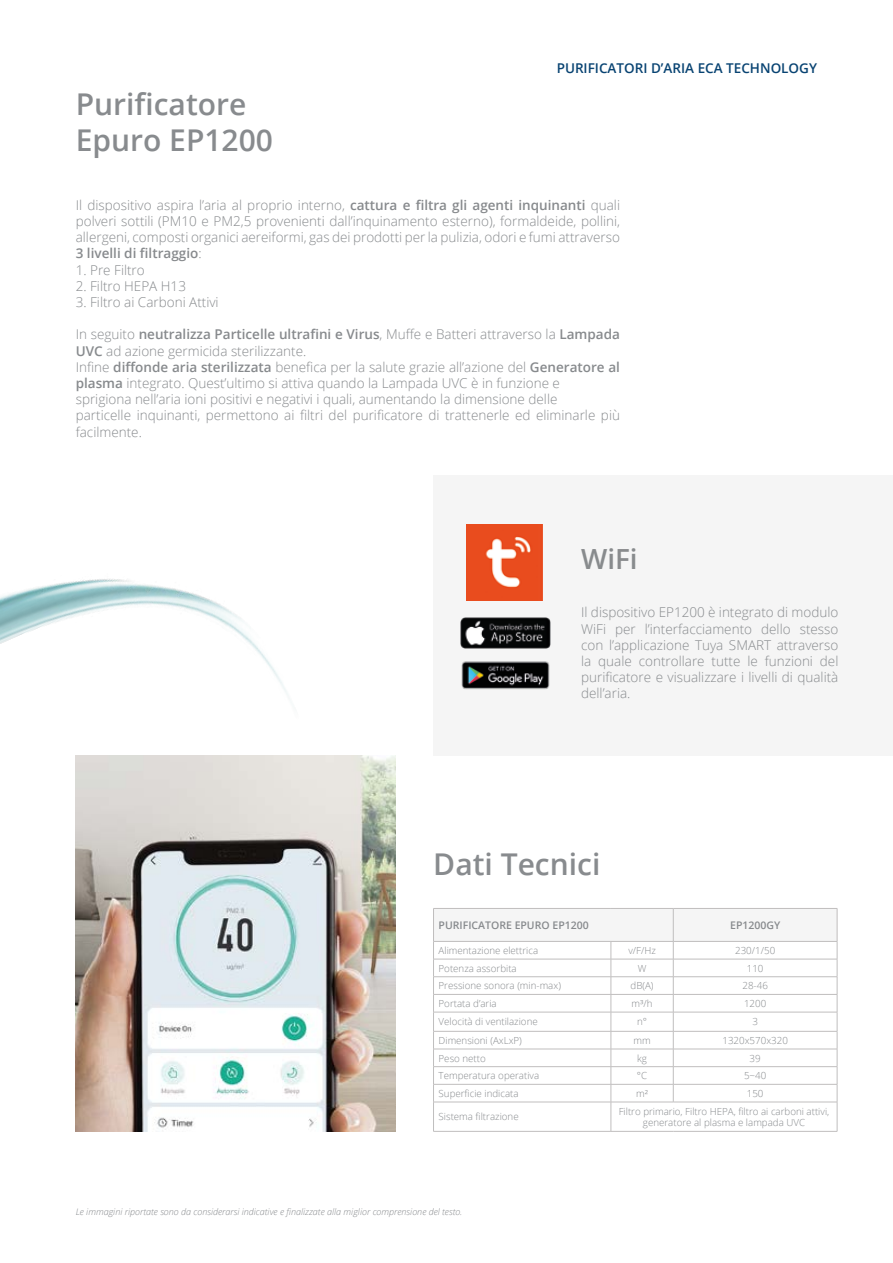
<style>
.page{position:relative;width:893px;height:1263px;background:#fff}
.page>*{position:absolute;margin:0;border:0;box-sizing:border-box;transform-origin:0 0}
.t1{font:600 30px/36px "Open Sans";color:#888b8e}
.t2{font:600 27.75px "Open Sans";color:#888b8d}
.t3{font:300 13.5px/16.2px "Open Sans";color:#878a8d;text-align:justify}
.t4{font:600 13.5px "Open Sans";color:#084372}
.t5{font:600 10.5px "Open Sans";color:#878a8d}
.t6{font:300 9.75px/11.7px "Open Sans";color:#878a8d;text-align:center}
.t7{font:italic 300 9px "Open Sans";color:#878a8d}
.s1{font-weight:600}
.s2{color:#898b8d}
</style>
<div class="page">
<img style="left:76px;top:756px;width:319px;height:376px">
<div style="left:433px;top:475px;width:460px;height:281px;background:#f5f5f5"></div>
<img style="left:467px;top:524px;width:76px;height:76px">
<img style="left:461px;top:617px;width:89px;height:31px">
<img style="left:461px;top:661px;width:89px;height:29px">
<svg style="left:433px;top:908px;width:405px;height:223px"></svg>
<hr style="left:433px;top:1131px;width:178px;height:1px;background:#c0bebe">
<hr style="left:611px;top:1131px;width:62px;height:1px;background:#c0bebe">
<hr style="left:673px;top:1131px;width:164px;height:1px;background:#c0bebe">
<hr style="left:433px;top:908px;width:178px;height:1px;background:#c0bebe">
<hr style="left:433px;top:909px;width:1px;height:32px;background:#c0bebe">
<hr style="left:611px;top:908px;width:62px;height:1px;background:#c0bebe">
<hr style="left:673px;top:908px;width:164px;height:1px;background:#c0bebe">
<hr style="left:433px;top:941px;width:178px;height:1px;background:#c0bebe">
<hr style="left:611px;top:941px;width:62px;height:1px;background:#c0bebe">
<hr style="left:673px;top:941px;width:164px;height:1px;background:#c0bebe">
<img style="left:0;top:579px;width:360px;height:343px">
<h1 class="t1" style="left:76px;top:86px;width:199px">Purificatore<br>Epuro EP1200</h1>
<p class="t4" style="left:557px;top:59px;width:262px">PURIFICATORI D’ARIA ECA TECHNOLOGY</p>
<p class="t3" style="left:76px;top:196px;width:546px">Il dispositivo aspira l’aria al proprio interno, <span class="s1">cattura e filtra gli agenti inquinanti</span> quali polveri sottili (PM10 e PM2,5 provenienti dall’inquinamento esterno), formaldeide, pollini, allergeni, composti organici aereiformi, gas dei prodotti per la pulizia, odori e fumi attraverso <span class="s1">3 livelli di filtraggio</span>:</p>
<p class="t3" style="left:76px;top:261px;width:71px">1. Pre Filtro</p>
<p class="t3" style="left:76px;top:277px;width:112px">2. Filtro HEPA H13</p>
<p class="t3" style="left:76px;top:294px;width:144px">3. Filtro ai Carboni Attivi</p>
<p class="t3" style="left:76px;top:326px;width:546px;text-align:left">In seguito <span class="s1">neutralizza Particelle ultrafini e Virus</span>, Muffe e Batteri attraverso la <span class="s1">Lampada UVC</span> ad azione germicida sterilizzante.<br>Infine <span class="s1">diffonde aria sterilizzata</span> benefica per la salute grazie all’azione del <span class="s1">Generatore al plasma</span> integrato. Quest’ultimo si attiva quando la Lampada UVC è in funzione e<br>sprigiona nell’aria ioni positivi e negativi i quali, aumentando la dimensione delle<br>particelle inquinanti, permettono ai filtri del purificatore di trattenerle ed eliminarle più facilmente.</p>
<h2 class="t2" style="left:581px;top:540px;width:58px">Wi<span class="s2">F</span>i</h2>
<p class="t3" style="left:581px;top:604px;width:259px">Il dispositivo EP1200 è integrato di modulo WiFi per l’interfacciamento dello stesso con l’applicazione Tuya SMART attraverso la quale controllare tutte le funzioni del purificatore e visualizzare i livelli di qualità dell’aria.</p>
<h1 class="t1" style="left:433px;top:846px;width:169px">Dati Tecnici</h1>
<p class="t5" style="left:439px;top:918px;width:152px">PURIFICATORE EPURO EP1200</p>
<p class="t5" style="left:730px;top:918px;width:52px">EP1200GY</p>
<p class="t6" style="left:439px;top:944px;width:101px">Alimentazione elettrica</p>
<p class="t6" style="left:628px;top:944px;width:29px">v/F/Hz</p>
<p class="t6" style="left:735px;top:944px;width:42px">230/1/50</p>
<p class="t6" style="left:439px;top:962px;width:80px">Potenza assorbita</p>
<p class="t6" style="left:638px;top:962px;width:10px">W</p>
<p class="t6" style="left:747px;top:962px;width:18px">110</p>
<p class="t6" style="left:439px;top:980px;width:124px">Pressione sonora (min-max)</p>
<p class="t6" style="left:631px;top:980px;width:25px">dB(A)</p>
<p class="t6" style="left:742px;top:980px;width:27px">28-46</p>
<p class="t6" style="left:439px;top:997px;width:60px">Portata d’aria</p>
<p class="t6" style="left:632px;top:997px;width:22px">m³/h</p>
<p class="t6" style="left:744px;top:997px;width:24px">1200</p>
<p class="t6" style="left:439px;top:1016px;width:101px">Velocità di ventilazione</p>
<p class="t6" style="left:637px;top:1016px;width:11px">n°</p>
<p class="t6" style="left:752px;top:1016px;width:7px">3</p>
<p class="t6" style="left:439px;top:1034px;width:85px">Dimensioni (AxLxP)</p>
<p class="t6" style="left:633px;top:1034px;width:19px">mm</p>
<p class="t6" style="left:722px;top:1034px;width:67px">1320x570x320</p>
<p class="t6" style="left:439px;top:1052px;width:49px">Peso netto</p>
<p class="t6" style="left:637px;top:1052px;width:11px">kg</p>
<p class="t6" style="left:750px;top:1052px;width:13px">39</p>
<p class="t6" style="left:439px;top:1069px;width:102px">Temperatura operativa</p>
<p class="t6" style="left:637px;top:1069px;width:12px">°C</p>
<p class="t6" style="left:744px;top:1069px;width:24px">5~40</p>
<p class="t6" style="left:439px;top:1087px;width:82px">Superficie indicata</p>
<p class="t6" style="left:636px;top:1087px;width:13px">m²</p>
<p class="t6" style="left:747px;top:1087px;width:18px">150</p>
<p class="t6" style="left:439px;top:1111px;width:82px">Sistema filtrazione</p>
<p class="t6" style="left:619px;top:1105px;width:212px">Filtro primario, Filtro HEPA, filtro ai carboni attivi, generatore al plasma e lampada UVC</p>
<p class="t7" style="left:76px;top:1206px;width:388px">Le immagini riportate sono da considerarsi indicative e finalizzate alla miglior comprensione del testo.</p>
</div>
